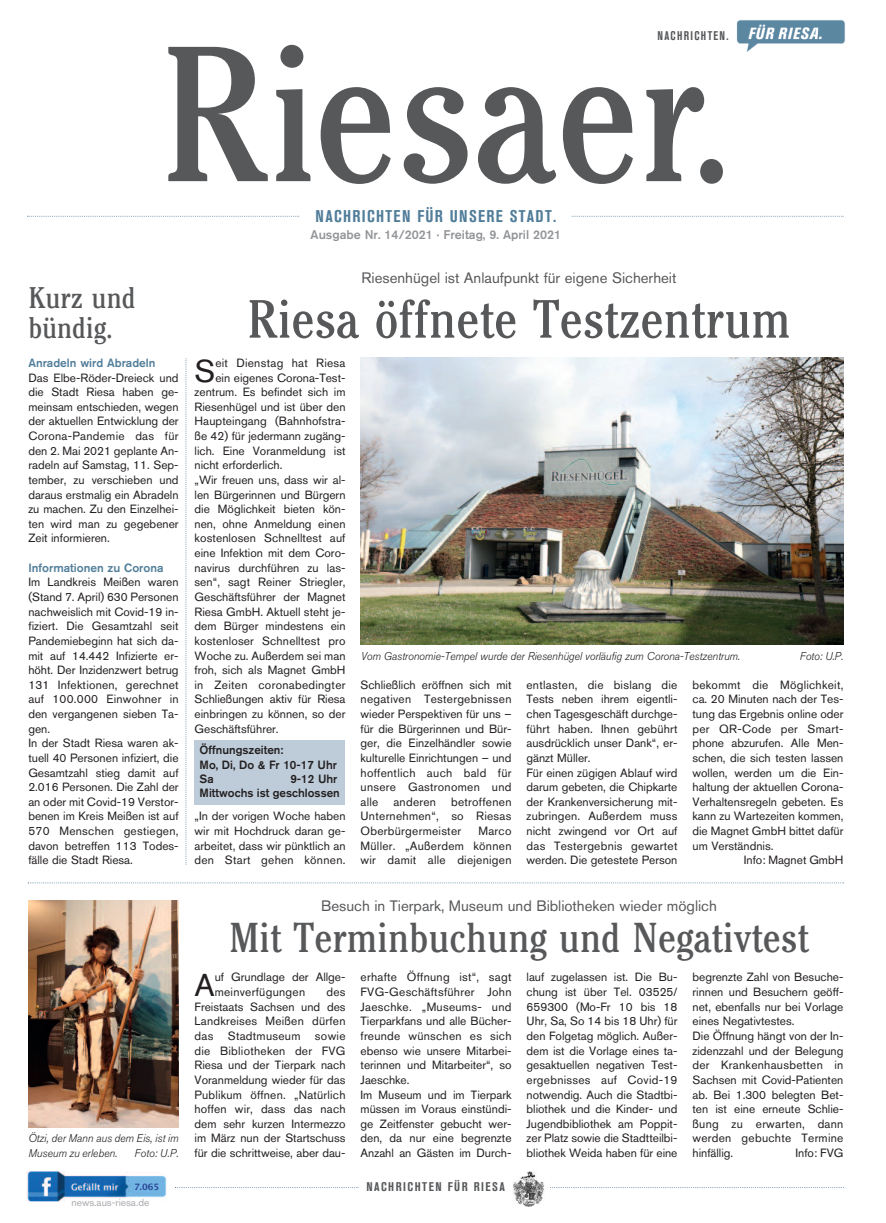
<style>
.page{position:relative;width:886px;height:1223px;background:#fff}
.page>*{position:absolute;margin:0;border:0;box-sizing:border-box;transform-origin:0 0}
.t1{font:201.25px "Cheltenham EFOP Book Con";color:#57585a}
.t2{font:56.25px "Cheltenham EFOP Book Con";color:#57585a}
.t3{font:43.75px "Cheltenham EFOP Book Con";color:#57585a}
.t4{font:31.38px "Akzidenz Grotesk Std";color:#231f20}
.t5{font:31.25px/29.2px "Cheltenham EFOP Book Con";color:#57585a}
.t6{font:700 condensed 16.88px "Akzidenz Grotesk Std";letter-spacing:.08em;color:#517d99}
.t7{font:15px "Akzidenz Grotesk Std";color:#57585a}
.t8{font:500 12.5px "Akzidenz Grotesk Std";color:#939598}
.t9{font:700 condensed 12.5px "Akzidenz Grotesk Std";letter-spacing:.12em;color:#57585a}
.t10{font:700 condensed 12.5px "Akzidenz Grotesk Std";letter-spacing:.12em;color:#57585a;scale:.9 1}
.t11{font:11.88px/14.6px "Akzidenz Grotesk Std";color:#231f20;text-align:justify}
.t12{font:11.88px "Akzidenz Grotesk Std";letter-spacing:.025em;color:#231f20}
.t13{font:500 11.88px/14.2px "Akzidenz Grotesk Std";color:#231f20}
.t14{font:500 11.88px "Akzidenz Grotesk Std";color:#517d99}
.t15{font:italic 300 11.25px/14.6px "Akzidenz Grotesk Std";letter-spacing:-.005em;color:#231f20}
.t16{font:10.12px "Akzidenz Grotesk Std";color:#a8a9ad}
.t17{font:700 8.75px "Lucida Grande";color:#253f8f}
</style>
<div class="page">
<img style="left:736px;top:20px;width:109px;height:32px">
<svg style="left:572px;top:216px;width:271px;height:1px"></svg>
<svg style="left:27px;top:216px;width:272px;height:1px"></svg>
<svg style="left:175px;top:1187px;width:183px;height:1px"></svg>
<svg style="left:550px;top:1187px;width:294px;height:1px"></svg>
<img style="left:513px;top:1171px;width:31px;height:35px">
<img style="left:27px;top:1171px;width:140px;height:30px">
<svg style="left:185px;top:358px;width:1px;height:506px"></svg>
<img style="left:361px;top:357px;width:482px;height:288px">
<svg style="left:28px;top:882px;width:816px;height:1px"></svg>
<div style="left:195px;top:740px;width:150px;height:65px;background:#beccd9"></div>
<img style="left:28px;top:900px;width:151px;height:227px">
<p class="t10" style="left:657px;top:28px;width:81px">NACHRICHTEN.</p>
<h1 class="t1" style="left:160px;top:47px;width:577px">Riesaer.</h1>
<h3 class="t6" style="left:316px;top:206px;width:242px">NACHRICHTEN FÜR UNSERE STADT.</h3>
<p class="t8" style="left:311px;top:227px;width:252px">Ausgabe Nr. 14/2021 · Freitag, 9. April 2021</p>
<h3 class="t5" style="left:28px;top:286px;width:109px">Kurz und bündig.</h3>
<p class="t14" style="left:28px;top:355px;width:129px">Anradeln wird Abradeln</p>
<p class="t11" style="left:28px;top:370px;width:152px">Das Elbe-Röder-Dreieck und die Stadt Riesa haben ge&shy;meinsam entschieden, wegen der aktuellen Entwicklung der Corona-Pandemie das für den 2. Mai 2021 geplante An&shy;radeln auf Samstag, 11. Sep&shy;tember, zu verschieben und daraus erstmalig ein Abradeln zu machen. Zu den Einzelhei&shy;ten wird man zu gegebener Zeit informieren.</p>
<p class="t14" style="left:28px;top:560px;width:137px">Informationen zu Corona</p>
<p class="t11" style="left:28px;top:575px;width:152px;text-align:left">Im Landkreis Meißen waren (Stand 7. April) 630 Personen nachweislich mit Covid-19 in&shy;fiziert. Die Gesamtzahl seit<br>Pandemiebeginn hat sich da&shy;mit auf 14.442 Infizierte er&shy;höht. Der Inzidenzwert betrug<br>131 Infektionen, gerechnet auf 100.000 Einwohner in den vergangenen sieben Ta&shy;gen.<br>In der Stadt Riesa waren ak&shy;tuell 40 Personen infiziert, die<br>Gesamtzahl stieg damit auf<br>2.016 Personen. Die Zahl der an oder mit Covid-19 Verstor&shy;benen im Kreis Meißen ist auf<br>570 Menschen gestiegen, davon betreffen 113 Todes&shy;fälle die Stadt Riesa.</p>
<p class="t15" style="left:28px;top:1131px;width:152px">Ötzi, der Mann aus dem Eis, ist im<br>Museum zu erleben.</p>
<p class="t15" style="left:134px;top:1145px;width:46px">Foto: U.P.</p>
<p class="t17" style="left:134px;top:1181px;width:27px">7.065</p>
<p class="t16" style="left:72px;top:1196px;width:79px">news.aus-riesa.de</p>
<p class="t7" style="left:361px;top:269px;width:316px">Riesenhügel ist Anlaufpunkt für eigene Sicherheit</p>
<h2 class="t2" style="left:247px;top:300px;width:545px">Riesa öffnete Testzentrum</h2>
<h3 class="t4" style="left:195px;top:352px;width:22px">S</h3>
<p class="t12" style="left:215px;top:356px;width:132px">eit Dienstag hat Riesa</p>
<p class="t11" style="left:215px;top:370px;width:132px">ein eigenes Corona-Test-</p>
<p class="t11" style="left:195px;top:384px;width:152px">zentrum. Es befindet sich im</p>
<p class="t11" style="left:195px;top:399px;width:152px">Riesenhügel und ist über den</p>
<p class="t11" style="left:195px;top:414px;width:152px">Haupteingang (Bahnhofstra-</p>
<p class="t11" style="left:195px;top:428px;width:152px">ße 42) für jedermann zugäng-</p>
<p class="t11" style="left:195px;top:443px;width:152px">lich. Eine Voranmeldung ist</p>
<p class="t11" style="left:195px;top:458px;width:89px">nicht erforderlich.</p>
<p class="t11" style="left:195px;top:472px;width:152px">„Wir freuen uns, dass wir al-</p>
<p class="t11" style="left:195px;top:487px;width:152px">len Bürgerinnen und Bürgern</p>
<p class="t11" style="left:195px;top:501px;width:152px">die Möglichkeit bieten kön-</p>
<p class="t11" style="left:195px;top:516px;width:152px">nen, ohne Anmeldung einen</p>
<p class="t11" style="left:195px;top:531px;width:152px">kostenlosen Schnelltest auf</p>
<p class="t11" style="left:195px;top:545px;width:152px">eine Infektion mit dem Coro-</p>
<p class="t11" style="left:195px;top:560px;width:152px">navirus durchführen zu las-</p>
<p class="t11" style="left:195px;top:575px;width:152px">sen“, sagt Reiner Striegler,</p>
<p class="t11" style="left:195px;top:589px;width:152px">Geschäftsführer der Magnet</p>
<p class="t11" style="left:195px;top:604px;width:152px">Riesa GmbH. Aktuell steht je-</p>
<p class="t11" style="left:195px;top:618px;width:152px">dem Bürger mindestens ein</p>
<p class="t11" style="left:195px;top:633px;width:152px">kostenloser Schnelltest pro</p>
<p class="t11" style="left:195px;top:648px;width:152px">Woche zu. Außerdem sei man</p>
<p class="t11" style="left:195px;top:662px;width:152px">froh, sich als Magnet GmbH</p>
<p class="t12" style="left:195px;top:677px;width:152px">in Zeiten coronabedingter</p>
<p class="t11" style="left:195px;top:692px;width:152px">Schließungen aktiv für Riesa</p>
<p class="t11" style="left:195px;top:706px;width:152px">einbringen zu können, so der</p>
<p class="t11" style="left:195px;top:721px;width:86px">Geschäftsführer.</p>
<p class="t13" style="left:200px;top:742px;width:139px">Öffnungszeiten:<br>Mo, Di, Do &amp; Fr 10-17 Uhr<br>Sa</p>
<p class="t13" style="left:200px;top:771px;width:142px;text-align:right">9-12 Uhr<br>Mittwochs ist geschlossen</p>
<p class="t11" style="left:195px;top:809px;width:152px">„In der vorigen Woche haben wir mit Hochdruck daran ge&shy;arbeitet, dass wir pünktlich an den Start gehen können.</p>
<p class="t15" style="left:361px;top:648px;width:381px">Vom Gastronomie-Tempel wurde der Riesenhügel vorläufig zum Corona-Testzentrum.</p>
<p class="t15" style="left:800px;top:648px;width:45px">Foto: U.P.</p>
<p class="t11" style="left:360px;top:677px;width:152px">Schließlich eröffnen sich mit negativen Testergebnissen wieder Perspektiven für uns – für die Bürgerinnen und Bür&shy;ger, die Einzelhändler sowie kulturelle Einrichtungen – und hoffentlich auch bald für unsere Gastronomen und alle</p>
<p class="t11" style="left:360px;top:794px;width:152px;text-indent:91px">betroffenen Unternehmen“, so Riesas Oberbürgermeister</p>
<p class="t12" style="left:393px;top:794px;width:44px">anderen</p>
<p class="t11" style="left:360px;top:823px;width:152px;text-indent:118px">Marco Müller. „Außerdem können wir damit alle diejenigen</p>
<p class="t11" style="left:526px;top:677px;width:152px;text-align:left">entlasten, die bislang die<br>Tests neben ihrem eigentli&shy;chen Tagesgeschäft durchge&shy;führt haben. Ihnen gebührt ausdrücklich unser Dank“, er&shy;gänzt Müller.<br>Für einen zügigen Ablauf wird darum gebeten, die Chipkarte der Krankenversicherung mit&shy;zubringen. Außerdem muss nicht zwingend vor Ort auf das Testergebnis gewartet werden. Die getestete Person</p>
<p class="t12" style="left:692px;top:677px;width:152px">bekommt die Möglichkeit,</p>
<p class="t11" style="left:692px;top:692px;width:152px">ca. 20 Minuten nach der Tes-</p>
<p class="t11" style="left:692px;top:706px;width:152px">tung das Ergebnis online oder</p>
<p class="t12" style="left:692px;top:721px;width:152px">per QR-Code per Smart-</p>
<p class="t11" style="left:692px;top:735px;width:152px">phone abzurufen. Alle Men-</p>
<p class="t11" style="left:692px;top:750px;width:152px">schen, die sich testen lassen</p>
<p class="t11" style="left:692px;top:765px;width:152px">wollen, werden um die Ein-</p>
<p class="t11" style="left:692px;top:779px;width:152px">haltung der aktuellen Corona-</p>
<p class="t11" style="left:692px;top:794px;width:152px">Verhaltensregeln gebeten. Es</p>
<p class="t11" style="left:692px;top:809px;width:152px">kann zu Wartezeiten kommen,</p>
<p class="t11" style="left:692px;top:823px;width:152px">die Magnet GmbH bittet dafür</p>
<p class="t11" style="left:692px;top:838px;width:82px">um Verständnis.</p>
<p class="t11" style="left:744px;top:852px;width:101px">Info: Magnet GmbH</p>
<p class="t7" style="left:321px;top:896px;width:397px">Besuch in Tierpark, Museum und Bibliotheken wieder möglich</p>
<h3 class="t3" style="left:229px;top:923px;width:581px">Mit Terminbuchung und Negativtest</h3>
<h3 class="t4" style="left:195px;top:966px;width:22px">A</h3>
<p class="t11" style="left:215px;top:969px;width:132px">uf Grundlage der Allge&shy;meinverfügungen</p>
<p class="t11" style="left:195px;top:984px;width:152px;text-indent:132px">des Freistaats Sachsen und des Landkreises Meißen dürfen das Stadtmuseum sowie die Bibliotheken der FVG Riesa und der Tierpark nach Voranmeldung wieder für das Publikum öffnen. „Natürlich hoffen wir, dass das nach dem sehr kurzen Intermezzo im März nun der Startschuss für die schrittweise, aber dau-</p>
<p class="t11" style="left:360px;top:969px;width:152px;text-align:left">erhafte Öffnung ist“, sagt<br>FVG-Geschäftsführer John<br>Jaeschke. „Museums- und<br>Tierparkfans und alle Bücher&shy;freunde wünschen es sich ebenso wie unsere Mitarbei&shy;terinnen und Mitarbeiter“, so<br>Jaeschke.<br>Im Museum und im Tierpark müssen im Voraus einstündi&shy;ge Zeitfenster gebucht wer&shy;den, da nur eine begrenzte<br>Anzahl an Gästen im Durch-</p>
<p class="t11" style="left:526px;top:969px;width:152px">lauf zugelassen ist. Die Bu&shy;chung ist über Tel. 03525/ 659300 (Mo-Fr 10 bis 18<br>Uhr, Sa, So 14 bis 18 Uhr) für den Folgetag möglich. Außer&shy;dem ist die Vorlage eines ta&shy;gesaktuellen negativen Test&shy;ergebnisses auf Covid-19 notwendig. Auch die Stadtbi&shy;bliothek und die Kinder- und Jugendbibliothek am Poppit&shy;zer Platz sowie die Stadtteilbi&shy;bliothek Weida haben für eine</p>
<p class="t11" style="left:692px;top:969px;width:152px;text-align:left">begrenzte Zahl von Besuche&shy;rinnen und Besuchern geöff&shy;net, ebenfalls nur bei Vorlage eines Negativtestes.<br>Die Öffnung hängt von der In&shy;zidenzzahl und der Belegung der Krankenhausbetten in<br>Sachsen mit Covid-Patienten ab. Bei 1.300 belegten Bet&shy;ten ist eine erneute Schlie&shy;ßung zu erwarten, dann werden gebuchte Termine hinfällig.</p>
<p class="t11" style="left:795px;top:1145px;width:49px">Info: FVG</p>
<p class="t9" style="left:366px;top:1179px;width:140px">NACHRICHTEN FÜR RIESA</p>
</div>
